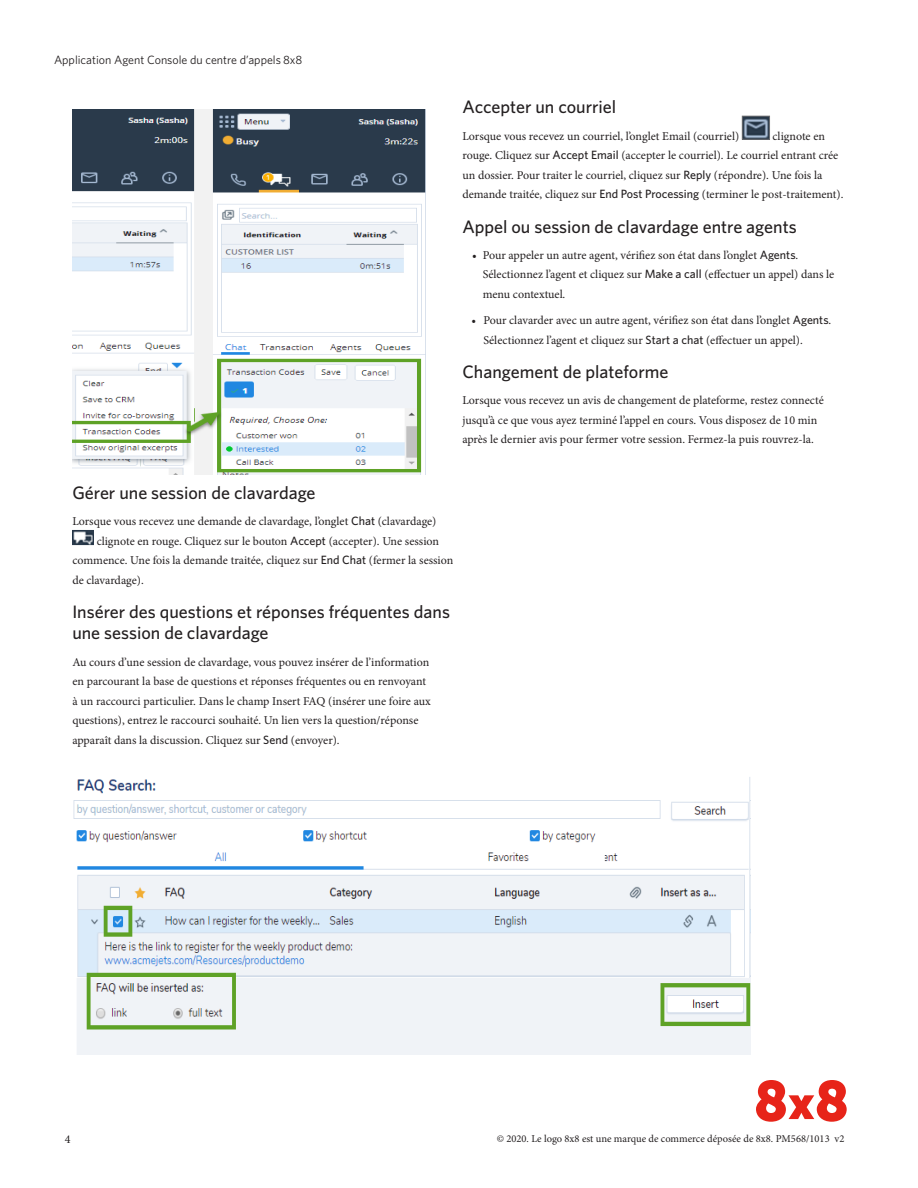
<style>
.page{position:relative;width:918px;height:1188px;background:#fff}
.page>*{position:absolute;margin:0;border:0;box-sizing:border-box;transform-origin:0 0}
.Head2{font:500 18px/21px "Whitney";color:#231f20}
.Body9{font:12px/19.5px "Minion Pro";color:#231f20}
.Head2-2{font:12px/19.5px "Minion Pro";letter-spacing:-.005em;color:#231f20}
.t1{font:12px "Whitney";color:#231f20}
.Subhead_10_Red_Regul{font:12px "Minion Pro";color:#231f20}
.Legal_7_Black_Regula{font:10.5px "Minion Pro";color:#231f20}
.s1{font-family:"Whitney";font-weight:500}
</style>
<div class="page">
<img style="left:72px;top:110px;width:353px;height:365px">
<img style="left:72px;top:530px;width:22px;height:16px">
<img style="left:73px;top:777px;width:678px;height:278px">
<img style="left:744px;top:118px;width:24px;height:20px">
<div style="left:742px;top:116px;width:28px;height:24px;border:1px solid #6c6d70"></div>
<svg style="left:756px;top:1080px;width:91px;height:42px"></svg>
<p class="t1" style="left:54px;top:51px;width:250px">Application Agent Console du centre d’appels 8x8</p>
<p class="Head2" style="left:462px;top:96px;width:155px">Accepter un courriel</p>
<p class="Body9" style="left:462px;top:126px;width:278px">Lorsque vous recevez un courriel, l’onglet Email (courriel)</p>
<p class="Body9" style="left:462px;top:126px;width:383px;text-indent:310px">clignote en rouge. Cliquez sur <span class="s1">Accept Email</span> (accepter le courriel). Le courriel entrant crée un dossier. Pour traiter le courriel, cliquez sur <span class="s1">Reply</span> (répondre). Une fois la demande traitée, cliquez sur <span class="s1">End Post Processing</span> (terminer le post-traitement).</p>
<p class="Head2" style="left:462px;top:216px;width:336px">Appel ou session de clavardage entre agents</p>
<p class="Body9" style="left:483px;top:245px;width:353px;text-indent:-10px">• Pour appeler un autre agent, vérifiez son état dans l’onglet <span class="s1">Agents</span>.<br>Sélectionnez l’agent et cliquez sur <span class="s1">Make a call</span> (effectuer un appel) dans le menu contextuel.</p>
<p class="Body9" style="left:483px;top:311px;width:349px;text-indent:-12px">• Pour clavarder avec un autre agent, vérifiez son état dans l’onglet <span class="s1">Agents</span>.<br>Sélectionnez l’agent et cliquez sur <span class="s1">Start a chat</span> (effectuer un appel).</p>
<p class="Head2" style="left:462px;top:361px;width:208px">Changement de plateforme</p>
<p class="Head2-2" style="left:462px;top:391px;width:363px">Lorsque vous recevez un avis de changement de plateforme, restez connecté jusqu’à ce que vous ayez terminé l’appel en cours. Vous disposez de 10 min après le dernier avis pour fermer votre session. Fermez-la puis rouvrez-la.</p>
<p class="Head2" style="left:72px;top:482px;width:245px">Gérer une session de clavardage</p>
<p class="Body9" style="left:72px;top:512px;width:366px">Lorsque vous recevez une demande de clavardage, l’onglet <span class="s1">Chat</span> (clavardage)</p>
<p class="Body9" style="left:97px;top:531px;width:344px">clignote en rouge. Cliquez sur le bouton <span class="s1">Accept</span> (accepter). Une session</p>
<p class="Body9" style="left:72px;top:551px;width:383px">commence. Une fois la demande traitée, cliquez sur <span class="s1">End Chat</span> (fermer la session</p>
<p class="Body9" style="left:72px;top:570px;width:73px">de clavardage).</p>
<p class="Head2" style="left:72px;top:601px;width:379px">Insérer des questions et réponses fréquentes dans une session de clavardage</p>
<p class="Body9" style="left:72px;top:652px;width:360px">Au cours d’une session de clavardage, vous pouvez insérer de l’information en parcourant la base de questions et réponses fréquentes ou en renvoyant à un raccourci particulier. Dans le champ Insert FAQ (insérer une foire aux questions), entrez le raccourci souhaité. Un lien vers la question/réponse apparaît dans la discussion. Cliquez sur <span class="s1">Send</span> (envoyer).</p>
<p class="Subhead_10_Red_Regul" style="left:65px;top:1131px;width:7px">4</p>
<p class="Legal_7_Black_Regula" style="left:497px;top:1131px;width:349px">© 2020. Le logo 8x8 est une marque de commerce déposée de 8x8. PM568/1013 v2</p>
</div>
